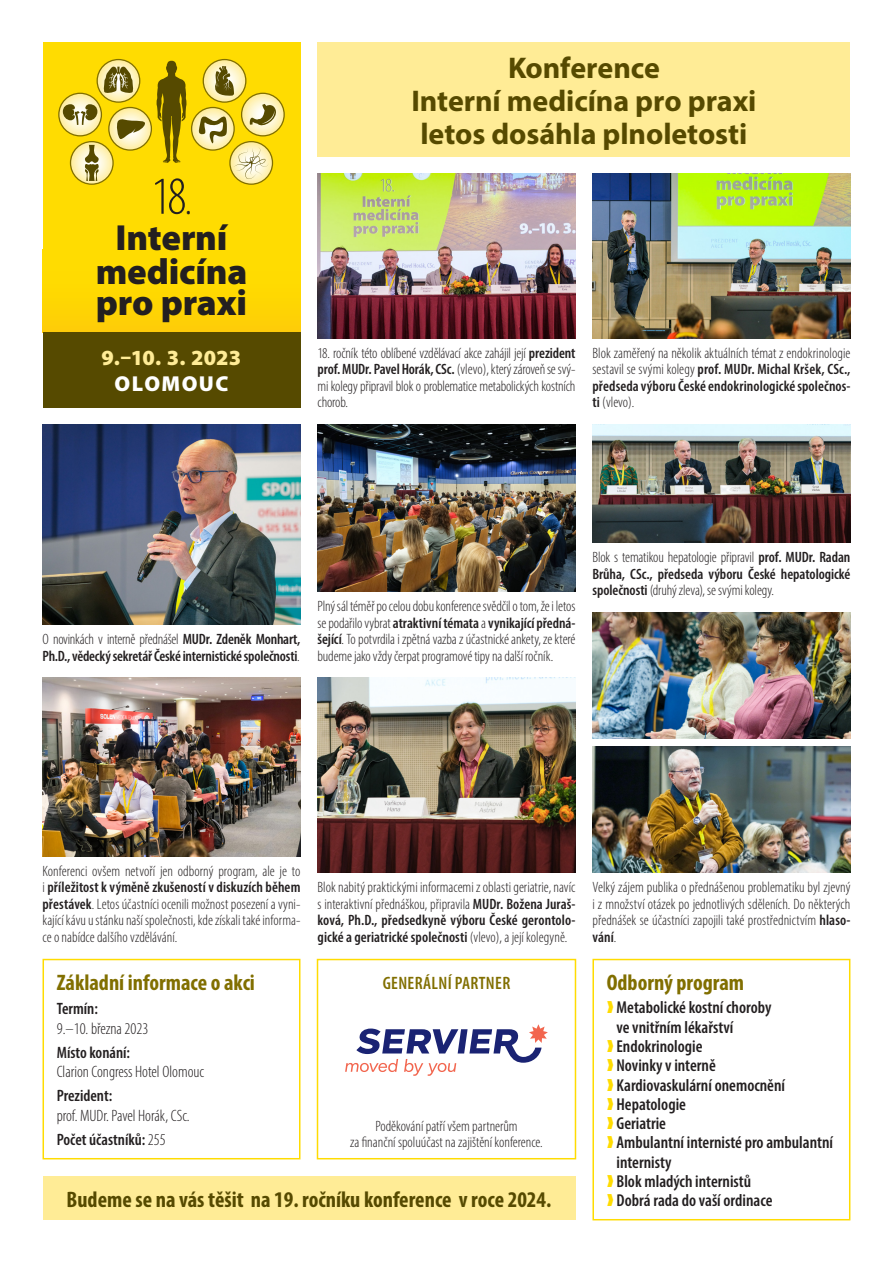
<style>
.page{position:relative;width:893px;height:1263px;background:#fff}
.page>*{position:absolute;margin:0;border:0;box-sizing:border-box;transform-origin:0 0}
.t1{font:300 condensed 53.7px "Myriad Pro";color:#231f20}
.t2{font:900 36.45px/32.5px "Myriad Pro";letter-spacing:-.005em;color:#231f20;text-align:center}
.t3{font:700 30px/33px "Myriad Pro";letter-spacing:-.005em;color:#564a00;text-align:center}
.popiska_obr{font:700 condensed 22.5px "Myriad Pro";color:#564a00}
.popiska_obr-2{font:700 condensed 22.5px "Myriad Pro";color:#816f00}
.t4{font:900 21.6px/26px "Myriad Pro";letter-spacing:.06em;color:#ffec96;text-align:center}
.popiska_obr-3{font:600 condensed 18px "Myriad Pro";letter-spacing:.02em;color:#816f00}
.popiska_obr-4{font:600 condensed 17.25px/19.2px "Myriad Pro";color:#231f20}
.popiska_obr-5{font:300 condensed 16.5px/19.8px "Myriad Pro";color:#231f20}
.popiska_obr-6{font:600 condensed 16.5px "Myriad Pro";color:#231f20}
.popiska_obr-7{font:300 condensed 15px/16.5px "Myriad Pro";color:#231f20;text-align:justify}
.popiska_obr-8{font:600 condensed 15px/16.5px "Myriad Pro";letter-spacing:-.01em;color:#231f20;text-align:justify}
.s1{font-size:43.35px}
.s2{color:#fff}
.s3{font-weight:600}
.s4{font-weight:300}
.s5{font-family:"Free Serif";font-weight:400;font-stretch:normal;color:#ffdc01}
</style>
<div class="page">
<div style="left:317px;top:959px;width:259px;height:200px;border:2px solid #ffdc01"></div>
<img style="left:592px;top:174px;width:258px;height:164px">
<img style="left:592px;top:424px;width:258px;height:118px">
<img style="left:317px;top:424px;width:258px;height:167px">
<img style="left:317px;top:678px;width:258px;height:194px">
<img style="left:592px;top:612px;width:258px;height:126px">
<img style="left:592px;top:746px;width:258px;height:126px">
<img style="left:317px;top:174px;width:258px;height:164px">
<div style="left:317px;top:43px;width:533px;height:114px;background:#ffec96"></div>
<div style="left:43px;top:1176px;width:532px;height:44px;background:#ffec96"></div>
<div style="left:43px;top:959px;width:257px;height:200px;border:2px solid #ffdc01"></div>
<div style="left:592px;top:959px;width:258px;height:261px;border:2px solid #ffdc01"></div>
<div style="left:43px;top:43px;width:257px;height:364px;background:#ffdc01"></div>
<div style="left:43px;top:332px;width:257px;height:75px;background:#564a00"></div>
<svg style="left:156px;top:61px;width:31px;height:102px"></svg>
<svg style="left:71px;top:142px;width:42px;height:42px"></svg>
<div style="left:70px;top:141px;width:44px;height:44px;border:1px solid #816f00;border-radius:50%"></div>
<svg style="left:85px;top:145px;width:14px;height:36px"></svg>
<svg style="left:203px;top:60px;width:43px;height:42px"></svg>
<div style="left:203px;top:59px;width:43px;height:44px;border:1px solid #816f00;border-radius:50%"></div>
<svg style="left:213px;top:66px;width:21px;height:30px"></svg>
<svg style="left:242px;top:93px;width:42px;height:43px"></svg>
<div style="left:241px;top:93px;width:44px;height:43px;border:1px solid #816f00;border-radius:50%"></div>
<svg style="left:250px;top:104px;width:28px;height:25px"></svg>
<svg style="left:109px;top:107px;width:42px;height:43px"></svg>
<div style="left:108px;top:107px;width:44px;height:44px;border:1px solid #816f00;border-radius:50%"></div>
<svg style="left:115px;top:118px;width:30px;height:21px"></svg>
<svg style="left:59px;top:93px;width:42px;height:43px"></svg>
<div style="left:58px;top:93px;width:44px;height:43px;border:1px solid #816f00;border-radius:50%"></div>
<svg style="left:63px;top:104px;width:34px;height:21px"></svg>
<svg style="left:97px;top:60px;width:43px;height:42px"></svg>
<div style="left:97px;top:59px;width:43px;height:44px;border:1px solid #816f00;border-radius:50%"></div>
<svg style="left:103px;top:67px;width:30px;height:27px"></svg>
<svg style="left:192px;top:107px;width:42px;height:43px"></svg>
<div style="left:191px;top:107px;width:44px;height:44px;border:1px solid #816f00;border-radius:50%"></div>
<svg style="left:199px;top:116px;width:28px;height:28px"></svg>
<svg style="left:230px;top:142px;width:42px;height:42px"></svg>
<div style="left:229px;top:141px;width:44px;height:44px;border:1px solid #816f00;border-radius:50%"></div>
<svg style="left:233px;top:147px;width:36px;height:32px"></svg>
<img style="left:43px;top:678px;width:257px;height:178px">
<img style="left:43px;top:424px;width:257px;height:200px">
<svg style="left:345px;top:1024px;width:203px;height:52px"></svg>
<p class="t1" style="left:151px;top:164px;width:43px">18<span class="s1">.</span></p>
<p class="t2" style="left:96px;top:220px;width:153px">Interní medicína pro praxi</p>
<p class="t4" style="left:102px;top:344px;width:141px">9.–10. 3. 2023<br><span class="s2">OLOMOUC</span></p>
<p class="t3" style="left:411px;top:50px;width:346px">Konference<br>Interní medicína pro praxi letos dosáhla plnoletosti</p>
<p class="popiska_obr-7" style="left:317px;top:345px;width:259px">18. ročník této oblíbené vzdělávací akce zahájil její <span class="s3">prezident prof.MUDr. Pavel Horák,CSc.</span> (vlevo), který zároveň se svý&shy;mi kolegy připravil blok o problematice metabolických kostních chorob.</p>
<p class="popiska_obr-7" style="left:592px;top:345px;width:259px">Blok zaměřený na několik aktuálních témat z endokrinologie sestavil se svými kolegy <span class="s3">prof. MUDr. Michal Kršek, CSc., předseda výboru České endokrinologické společnos&shy;ti</span> (vlevo).</p>
<p class="popiska_obr-8" style="left:43px;top:631px;width:259px"><span class="s4">O novinkách v interně přednášel</span> MUDr. Zdeněk Monhart,<br>Ph.D., vědecký sekretář České internistické společnosti<span class="s4">.</span></p>
<p class="popiska_obr-7" style="left:317px;top:598px;width:259px">Plný sál téměř po celou dobu konference svědčil otom, že i letos se podařilo vybrat <span class="s3">atraktivní témata</span> a<span class="s3">vynikající předná&shy;šející</span>. To potvrdila i zpětná vazba z účastnické ankety, ze které budeme jako vždy čerpat programové tipy na další ročník.</p>
<p class="popiska_obr-8" style="left:592px;top:548px;width:259px"><span class="s4">Blok s tematikou hepatologie připravil</span> prof. MUDr. Radan Brůha, CSc., předseda výboru České hepatologické společnosti <span class="s4">(druhý zleva), se svými kolegy.</span></p>
<p class="popiska_obr-7" style="left:43px;top:862px;width:259px">Konferenci ovšem netvoří jen odborný program, ale je to i <span class="s3">příležitost k výměně zkušeností v diskuzích během přestávek</span>. Letos účastníci ocenili možnost posezení a vyni&shy;kající kávu ustánku naší společnosti, kde získali také informa&shy;ce o nabídce dalšího vzdělávání.</p>
<p class="popiska_obr-7" style="left:317px;top:879px;width:259px">Blok nabitý praktickými informacemi zoblasti geriatrie, navíc s interaktivní přednáškou, připravila <span class="s3">MUDr. Božena Juraš&shy;ková, Ph.D., předsedkyně výboru České gerontolo&shy;gické a geriatrické společnosti</span> (vlevo), ajejí kolegyně.</p>
<p class="popiska_obr-7" style="left:592px;top:879px;width:259px">Velký zájem publika o přednášenou problematiku byl zjevný i z množství otázek po jednotlivých sděleních. Do některých přednášek se účastníci zapojili také prostřednictvím <span class="s3">hlaso&shy;vání</span>.</p>
<p class="popiska_obr-2" style="left:57px;top:968px;width:200px">Základní informace o akci</p>
<p class="popiska_obr-5" style="left:57px;top:998px;width:93px"><span class="s3">Termín:<br></span>9.–10. března 2023</p>
<p class="popiska_obr-5" style="left:57px;top:1042px;width:149px"><span class="s3">Místo konání:<br></span>Clarion Congress Hotel Olomouc</p>
<p class="popiska_obr-5" style="left:57px;top:1086px;width:134px"><span class="s3">Prezident:<br></span>prof. MUDr. Pavel Horák, CSc.</p>
<p class="popiska_obr-6" style="left:57px;top:1129px;width:111px">Počet účastníků: <span class="s4">255</span></p>
<p class="popiska_obr-3" style="left:383px;top:972px;width:129px">GENERÁLNÍ PARTNER</p>
<p class="popiska_obr-7" style="left:350px;top:1117px;width:194px;text-align:center">Poděkování patří všem partnerům<br>za finanční spoluúčast na zajištění konference.</p>
<p class="popiska_obr" style="left:67px;top:1185px;width:486px">Budeme se na vás těšit na 19. ročníku konference v roce 2024.</p>
<p class="popiska_obr-2" style="left:607px;top:968px;width:139px">Odborný program</p>
<p class="popiska_obr-4" style="left:616px;top:998px;width:156px;text-indent:-10px"><span class="s5">❱</span> Metabolické kostní choroby ve vnitřním lékařství</p>
<p class="popiska_obr-4" style="left:607px;top:1036px;width:97px"><span class="s5">❱</span> Endokrinologie</p>
<p class="popiska_obr-4" style="left:607px;top:1056px;width:111px"><span class="s5">❱</span> Novinky v interně</p>
<p class="popiska_obr-4" style="left:607px;top:1075px;width:180px"><span class="s5">❱</span> Kardiovaskulární onemocnění</p>
<p class="popiska_obr-4" style="left:607px;top:1094px;width:81px"><span class="s5">❱</span> Hepatologie</p>
<p class="popiska_obr-4" style="left:607px;top:1113px;width:61px"><span class="s5">❱</span> Geriatrie</p>
<p class="popiska_obr-4" style="left:616px;top:1133px;width:218px;text-indent:-10px"><span class="s5">❱</span> Ambulantní internisté pro ambulantní internisty</p>
<p class="popiska_obr-4" style="left:607px;top:1171px;width:146px"><span class="s5">❱</span> Blok mladých internistů</p>
<p class="popiska_obr-4" style="left:607px;top:1190px;width:167px"><span class="s5">❱</span> Dobrá rada do vaší ordinace</p>
</div>
